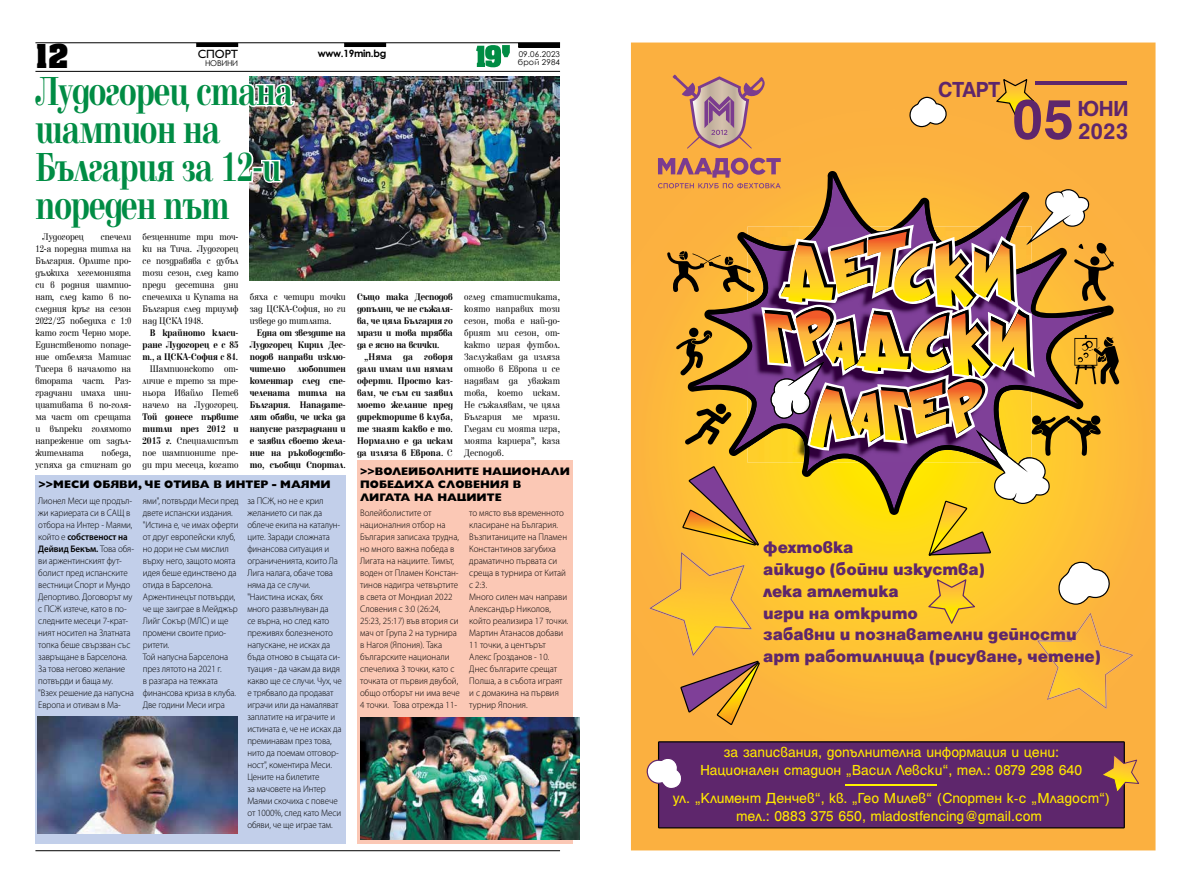
<style>
.page{position:relative;width:1191px;height:893px;background:#fff}
.page>*{position:absolute;margin:0;border:0;box-sizing:border-box;transform-origin:0 0}
.t1{font:700 61.7px "Helen Pro";color:#5e266c}
.t2{font:700 42px/38px "Elfin CYR";letter-spacing:-.025em;color:#008c44;scale:.75 1}
.t3{font:700 28px "Achen Cyr";color:#000}
.t4{font:700 24.5px "Helen Pro";color:#5e266c}
.t5{font:700 23.5px "Helen Pro";letter-spacing:-.015em;color:#5e266c}
.t6{font:900 18.1px/21.7px "Helen Pro";color:#5e266c}
.t7{font:15.7px/18.1px "Helen Pro";color:#ffe600;text-align:center}
.t8{font:12px "Gilt";color:#000}
.t9{font:800 11px/13.2px "Gilt";color:#000}
.t10{font:10px/12px "Elfin CYR";color:#000;text-align:justify;scale:.85 1}
.t11{font:700 10px/12px "Elfin CYR";letter-spacing:-.01em;color:#000;text-align:justify;scale:.85 1}
.t12{font:700 10px "Century Gothic";letter-spacing:-.03em;color:#000}
.t13{font:300 9.5px/12px "Myriad Pro";letter-spacing:-.01em;color:#000;scale:.95 1}
.t14{font:8px "Century Gothic";letter-spacing:.02em;color:#000}
.s1{font-weight:700}
.s2{font-weight:600}
.s3{font-weight:400}
</style>
<div class="page">
<hr style="left:35px;top:43px;width:525px;height:1px;background:#000">
<hr style="left:35px;top:71px;width:525px;height:1px;background:#000">
<svg style="left:476px;top:45px;width:34px;height:22px"></svg>
<div style="left:196px;top:43px;width:42px;height:4px;border:1px solid #000"></div>
<div style="left:344px;top:43px;width:42px;height:4px;border:1px solid #000"></div>
<hr style="left:518px;top:43px;width:41px;height:4px;background:#000">
<div style="left:518px;top:43px;width:42px;height:5px;border:1px solid #000"></div>
<hr style="left:35px;top:850px;width:525px;height:1px;background:#000">
<div style="left:35px;top:475px;width:311px;height:369px;background:#c2cfea"></div>
<div style="left:357px;top:460px;width:216px;height:384px;background:#fbc8b5"></div>
<img style="left:250px;top:77px;width:310px;height:204px">
<svg style="left:35px;top:70px;width:261px;height:161px"></svg>
<img style="left:361px;top:718px;width:218px;height:121px">
<img style="left:38px;top:716px;width:199px;height:117px">
<div style="left:631px;top:43px;width:524px;height:807px;background:#fbb040"></div>
<svg style="left:909px;top:97px;width:38px;height:30px"></svg>
<svg style="left:672px;top:75px;width:95px;height:74px;background:#d39b6f"></svg>
<svg style="left:649px;top:158px;width:484px;height:567px;background:#d9a242"></svg>
<svg style="left:994px;top:77px;width:42px;height:40px;background:#e4a831"></svg>
<hr style="left:1035px;top:81px;width:92px;height:4px;background:#5e266c">
<svg style="left:646px;top:741px;width:494px;height:87px;background:#683168"></svg>
<h3 class="t3" style="left:35px;top:37px;width:35px">12</h3>
<p class="t8" style="left:198px;top:48px;width:42px">СПОРТ</p>
<p class="t12" style="left:318px;top:45px;width:70px">www.19min.bg</p>
<p class="t14" style="left:205px;top:58px;width:35px">НОВИНИ</p>
<h2 class="t2" style="left:35px;top:73px;width:346px">Лудогорец стана шампион на<br>България за 12-и пореден път</h2>
<p class="t14" style="left:519px;top:48px;width:43px">09.06.2023</p>
<p class="t14" style="left:518px;top:56px;width:44px">брой 2984</p>
<p class="t10" style="left:43px;top:231px;width:50px">Лудогорец</p>
<p class="t10" style="left:35px;top:231px;width:114px;text-indent:65px">спечели 12-а поредна титла на България. Орлите про&shy;дължиха хегемонията си в родния шампио&shy;нат, след като в по&shy;следния кръг на сезон 2022/23 победиха с 1:0 като гост Черно море.<br>Единственото попаде&shy;ние отбеляза Матиас Тисера в началото на втората част. Раз&shy;градчани имаха ини&shy;циативата в по-голя&shy;ма част от срещата и въпреки голямото напрежение от задъл&shy;жителната</p>
<p class="t10" style="left:35px;top:447px;width:114px;text-align:right">победа,<br>успяха да стигнат до</p>
<p class="t10" style="left:143px;top:231px;width:114px">безценните три точ&shy;ки на Тича. Лудогорец се поздравява с дубъл този сезон, след като преди десетина дни спечелиха и Купата на България след триумф над ЦСКА 1948.</p>
<p class="t11" style="left:143px;top:327px;width:114px;text-indent:7px">В крайното класи&shy;ране Лудогорец е с 85 т., а ЦСКА-София с 84.</p>
<p class="t10" style="left:143px;top:363px;width:114px;text-indent:7px">Шампионското от&shy;личие е трето за тре&shy;ньора Ивайло Петев начело на Лудогорец.</p>
<p class="t10" style="left:143px;top:411px;width:114px"><span class="s1">Той донесе първите титли през 2012 и 2013 г.</span> Специалистът пое шампионите пре&shy;ди три месеца, когато</p>
<p class="t10" style="left:250px;top:291px;width:114px">бяха с четири точки зад ЦСКА-София, но ги изведе до титлата.</p>
<p class="t11" style="left:250px;top:327px;width:114px;text-indent:7px">Една от звездите на Лудогорец Кирил Дес&shy;подов направи изклю&shy;чително любопитен коментар след спе&shy;челената титла на България. Нападате&shy;лят обяви, че иска да напусне разградчани и е заявил своето жела&shy;ние на ръководство&shy;то, съобщи Спортал.</p>
<p class="t9" style="left:39px;top:478px;width:294px">&gt;&gt;МЕСИ ОБЯВИ, ЧЕ ОТИВА В ИНТЕР - МАЯМИ</p>
<p class="t13" style="left:38px;top:495px;width:102px">Лионел Меси ще продъл&shy;жи кариерата си в САЩ в отбора на Интер - Маями, който е <span class="s2">собственост на<br>Дейвид Бекъм.</span> Това обя&shy;ви аржентинският фут&shy;болист пред испанските вестници Спорт и Мундо<br>Депортиво. Договорът му с ПСЖ изтече, като в по&shy;следните месеци 7-крат&shy;ният носител на Златната топка беше свързван със завръщане в Барселона.<br>За това негово желание потвърди и баща му. "Взех решение да напусна<br>Европа и отивам в Ма-</p>
<p class="t13" style="left:143px;top:495px;width:102px">ями", потвърди Меси пред двете испански издания. "Истина е, че имах оферти от друг европейски клуб, но дори не съм мислил върху него, защото моята идея беше единствено да отида в Барселона.<br>Аржентинецът потвърди, че ще заиграе в Мейджър<br>Лийг Сокър (МЛС) и ще промени своите прио&shy;ритети.<br>Той напусна Барселона през лятото на 2021 г.<br>в разгара на тежката финансова криза в клуба.<br>Две години Меси игра</p>
<p class="t13" style="left:247px;top:495px;width:101px">за ПСЖ, но не е крил желанието си пак да облече екипа на каталун&shy;ците. Заради сложната финансова ситуация и ограниченията, които Ла<br>Лига налага, обаче това няма да се случи. "Наистина исках, бях много развълнуван да<br>се върна, но след като преживях болезненото напускане, не исках да бъда отново в същата си&shy;туация - да чакам да видя какво ще се случи. Чух, че е трябвало да продават играчи или да намаляват заплатите на играчите и истината е, че не исках да преминавам през това, нито да поемам отговор&shy;ност", коментира Меси.<br>Цените на билетите<br>за мачовете на Интер<br>Маями скочиха с повече от 1000%, след като Меси обяви, че ще играе там.</p>
<p class="t11" style="left:357px;top:291px;width:114px">Също така Десподов допълни, че не съжаля&shy;ва, че цяла България го мрази и това трябва да е ясно на всички.</p>
<p class="t11" style="left:357px;top:351px;width:114px;text-indent:7px">„Няма да говоря дали имам или нямам оферти. Просто каз&shy;вам, че съм си заявил моето желание пред директорите в клуба, те знаят какво е то.<br>Нормално е да искам да изляза в Европа. <span class="s3">С</span></p>
<p class="t10" style="left:464px;top:291px;width:114px">оглед статистиката, която направих този сезон, това е най-до&shy;брият ми сезон, от&shy;както играя футбол.<br>Заслужавам да изляза отново в Европа и се надявам да уважат това, което искам.<br>Не съжалявам, че цяла България ме мрази.<br>Гледам си моята игра, моята кариера”, каза Десподов.</p>
<p class="t9" style="left:360px;top:464px;width:211px">&gt;&gt;ВОЛЕЙБОЛНИТЕ НАЦИОНАЛИ<br>ПОБЕДИХА СЛОВЕНИЯ В<br>ЛИГАТА НА НАЦИИТЕ</p>
<p class="t13" style="left:360px;top:507px;width:106px">Волейболистите от националния отбор на<br>България записаха трудна, но много важна победа в<br>Лигата на нациите. Тимът, воден от Пламен Констан&shy;тинов надигра четвъртите в света от Мондиал 2022<br>Словения с 3:0 (26:24,<br>25:23, 25:17) във втория си мач от Група 2 на турнира в Нагоя (Япония). Така българските национали спечелиха 3 точки, като с точката от първия двубой, общо отборът ни има вече<br>4 точки. Това отрежда 11-</p>
<p class="t13" style="left:469px;top:507px;width:106px">то място във временното класиране на България.<br>Възпитаниците на Пламен<br>Константинов загубиха драматично първата си среща в турнира от Китай с 2:3.<br>Много силен мач направи<br>Александър Николов, който реализира 17 точки.<br>Мартин Атанасов добави<br>11 точки, а центърът<br>Алекс Грозданов - 10.<br>Днес българите срещат<br>Полша, а в събота играят и с домакина на първия турнир Япония.</p>
<h3 class="t5" style="left:938px;top:77px;width:64px">СТАРТ</h3>
<h1 class="t1" style="left:1012px;top:87px;width:63px">05</h1>
<h3 class="t5" style="left:1078px;top:96px;width:52px">ЮНИ</h3>
<h3 class="t4" style="left:1078px;top:118px;width:51px">2023</h3>
<h3 class="t6" style="left:763px;top:537px;width:339px">фехтовка<br>айкидо (бойни изкуства)<br>лека атлетика<br>игри на открито<br>забавни и познавателни дейности арт работилница (рисуване, четене)</h3>
<h3 class="t7" style="left:700px;top:743px;width:383px">за записвания, допълнителна информация и цени:<br>Национален стадион „Васил Левски“, тел.: 0879 298 640</h3>
<h3 class="t7" style="left:673px;top:789px;width:439px">ул. „Климент Денчев“, кв. „Гео Милев“ (Спортен к-с „Младост“) тел.: 0883 375 650, mladostfencing@gmail.com</h3>
</div>
